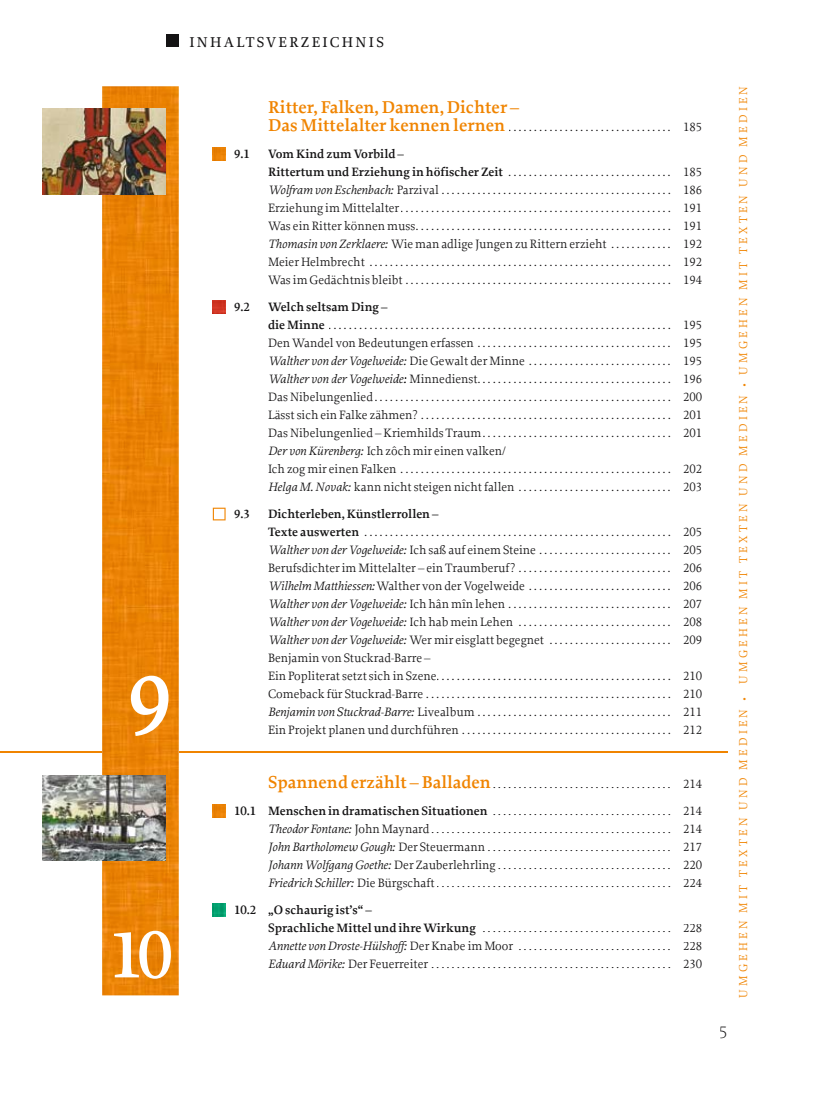
<style>
.page{position:relative;width:830px;height:1106px;background:#fff}
.page>*{position:absolute;margin:0;border:0;box-sizing:border-box;transform-origin:0 0}
.t1{font:90px "Proforma CV Semi Bold SC";color:#fff}
.t2{font:69px "Proforma CV Semi Bold SC";color:#fff}
.t3{font:700 18px "Proforma CV Semi";color:#f08400}
.t4{font:18px "Proforma CV Ultra Light SC";color:#141314}
.t5{font:15px "Proforma CV Medium";letter-spacing:.15em;color:#141314}
.t6{font:12.75px/18px "Proforma CV";color:#141314}
.t7{font:12.75px/27px "Proforma CV Book SC";color:#141314;text-align:right}
.t8{font:700 12.75px/18px "Proforma CV Semi";color:#141314}
.t9{font:12.75px "Proforma CV Semi Bold SC";color:#141314}
.t10{font:12px "Proforma CV";letter-spacing:.26em;color:#f08400}
.s1{font-family:"Proforma CV Semi";font-weight:700;font-size:18px;color:#f08400}
.s2{font-family:"Proforma CV Book SC";font-weight:400}
.s3{font-style:italic}
.s4{font-family:"Proforma CV Book SC"}
.s5{font-family:"Proforma CV Semi";font-weight:700}
.s6{font-family:"Proforma CV Semi Bold SC"}
.s7{font-family:"Proforma CV Semi Bold SC";font-weight:400}
</style>
<div class="page">
<div style="left:166px;top:34px;width:13px;height:13px;background:#141314"></div>
<hr style="left:0;top:751px;width:727px;height:2px;background:#f08400">
<img style="left:102px;top:86px;width:77px;height:909px">
<svg style="left:213px;top:147px;width:12px;height:13px"></svg>
<svg style="left:213px;top:300px;width:12px;height:13px"></svg>
<svg style="left:213px;top:507px;width:12px;height:13px"></svg>
<svg style="left:213px;top:804px;width:12px;height:13px"></svg>
<svg style="left:213px;top:903px;width:12px;height:13px"></svg>
<img style="left:42px;top:775px;width:124px;height:85px">
<img style="left:43px;top:109px;width:123px;height:85px">
<h1 class="t1" style="left:127px;top:648px;width:46px">9</h1>
<h2 class="t2" style="left:109px;top:911px;width:65px">10</h2>
<p class="t5" style="left:189px;top:33px;width:196px">INHALTSVERZEICHNIS</p>
<h3 class="t3" style="left:268px;top:96px;width:252px">Ritter, Falken, Damen, Dichter –</h3>
<p class="t7" style="left:268px;top:113px;width:435px"><span class="s1">Das Mittelalter kennen lernen</span> . . . . . . . . . . . . . . . . . . . . . . . . . . . . . . . . 185</p>
<p class="t9" style="left:234px;top:146px;width:17px">9.1</p>
<p class="t8" style="left:268px;top:145px;width:435px">Vom Kind zum Vorbild –<br>Rittertum und Erziehung in höfischer Zeit <span class="s2">. . . . . . . . . . . . . . . . . . . . . . . . . . . . . . . . 185</span></p>
<p class="t6" style="left:268px;top:181px;width:435px;text-align:justify"><span class="s3">Wolfram von Eschenbach:</span> Parzival . . . . . . . . . . . . . . . . . . . . . . . . . . . . . . . . . . . . . . . . . . . . . <span class="s4">186<br></span>Erziehung im Mittelalter. . . . . . . . . . . . . . . . . . . . . . . . . . . . . . . . . . . . . . . . . . . . . . . . . . . . . <span class="s4">191<br></span>Was ein Ritter können muss. . . . . . . . . . . . . . . . . . . . . . . . . . . . . . . . . . . . . . . . . . . . . . . . . . <span class="s4">191<br></span><span class="s3">Thomasin von Zerklaere:</span> Wie man adlige Jungen zu Rittern erzieht . . . . . . . . . . . . <span class="s4">192<br></span>Meier Helmbrecht . . . . . . . . . . . . . . . . . . . . . . . . . . . . . . . . . . . . . . . . . . . . . . . . . . . . . . . . . . . <span class="s4">192<br></span>Was im Gedächtnis bleibt . . . . . . . . . . . . . . . . . . . . . . . . . . . . . . . . . . . . . . . . . . . . . . . . . . . . <span class="s4">194</span></p>
<p class="t9" style="left:234px;top:299px;width:17px">9.2</p>
<p class="t8" style="left:268px;top:298px;width:121px">Welch seltsam Ding –</p>
<p class="t7" style="left:268px;top:311px;width:435px"><span class="s5">die Minne</span> . . . . . . . . . . . . . . . . . . . . . . . . . . . . . . . . . . . . . . . . . . . . . . . . . . . . . . . . . . . . . . . . . . . 195</p>
<p class="t6" style="left:268px;top:334px;width:435px">Den Wandel von Bedeutungen erfassen . . . . . . . . . . . . . . . . . . . . . . . . . . . . . . . . . . . . . . <span class="s4">195<br></span><span class="s3">Walther von der Vogelweide:</span> Die Gewalt der Minne . . . . . . . . . . . . . . . . . . . . . . . . . . . . <span class="s4">195<br></span><span class="s3">Walther von der Vogelweide:</span> Minnedienst. . . . . . . . . . . . . . . . . . . . . . . . . . . . . . . . . . . . . . <span class="s4">196<br></span>Das Nibelungenlied . . . . . . . . . . . . . . . . . . . . . . . . . . . . . . . . . . . . . . . . . . . . . . . . . . . . . . . . . . <span class="s4">200<br></span>Lässt sich ein Falke zähmen? . . . . . . . . . . . . . . . . . . . . . . . . . . . . . . . . . . . . . . . . . . . . . . . . . <span class="s4">201<br></span>Das Nibelungenlied – Kriemhilds Traum. . . . . . . . . . . . . . . . . . . . . . . . . . . . . . . . . . . . . <span class="s4">201<br></span><span class="s3">Der von Kürenberg:</span> Ich zôch mir einen valken/<br>Ich zog mir einen Falken . . . . . . . . . . . . . . . . . . . . . . . . . . . . . . . . . . . . . . . . . . . . . . . . . . . . . <span class="s4">202<br></span><span class="s3">Helga M. Novak:</span> kann nicht steigen nicht fallen . . . . . . . . . . . . . . . . . . . . . . . . . . . . . . <span class="s4">203</span></p>
<p class="t9" style="left:234px;top:506px;width:17px">9.3</p>
<p class="t8" style="left:268px;top:505px;width:172px">Dichterleben, Künstlerrollen –</p>
<p class="t7" style="left:268px;top:518px;width:435px"><span class="s5">Texte auswerten</span> . . . . . . . . . . . . . . . . . . . . . . . . . . . . . . . . . . . . . . . . . . . . . . . . . . . . . . . . . . . . 205</p>
<p class="t6" style="left:268px;top:541px;width:435px"><span class="s3">Walther von der Vogelweide:</span> Ich saß auf einem Steine . . . . . . . . . . . . . . . . . . . . . . . . . . <span class="s4">205<br></span>Berufsdichter im Mittelalter – ein Traumberuf ? . . . . . . . . . . . . . . . . . . . . . . . . . . . . . . <span class="s4">206<br></span><span class="s3">Wilhelm Matthiessen:</span> Walther von der Vogelweide . . . . . . . . . . . . . . . . . . . . . . . . . . . . <span class="s4">206<br></span><span class="s3">Walther von der Vogelweide:</span> Ich hân mîn lehen . . . . . . . . . . . . . . . . . . . . . . . . . . . . . . . . <span class="s4">207<br></span><span class="s3">Walther von der Vogelweide:</span> Ich hab mein Lehen . . . . . . . . . . . . . . . . . . . . . . . . . . . . . . <span class="s4">208<br></span><span class="s3">Walther von der Vogelweide:</span> Wer mir eisglatt begegnet . . . . . . . . . . . . . . . . . . . . . . . . <span class="s4">209<br></span>Benjamin von Stuckrad-Barre –<br>Ein Popliterat setzt sich in Szene. . . . . . . . . . . . . . . . . . . . . . . . . . . . . . . . . . . . . . . . . . . . . . <span class="s4">210<br></span>Comeback für Stuckrad-Barre . . . . . . . . . . . . . . . . . . . . . . . . . . . . . . . . . . . . . . . . . . . . . . . . <span class="s4">210<br></span><span class="s3">Benjamin von Stuckrad-Barre:</span> Livealbum . . . . . . . . . . . . . . . . . . . . . . . . . . . . . . . . . . . . . . <span class="s4">211<br></span>Ein Projekt planen und durchführen . . . . . . . . . . . . . . . . . . . . . . . . . . . . . . . . . . . . . . . . . <span class="s4">212</span></p>
<p class="t7" style="left:234px;top:770px;width:469px"><span class="s1">Spannend erzählt – Balladen</span> . . . . . . . . . . . . . . . . . . . . . . . . . . . . . . . . . . . 214<br><span class="s6">10.1</span> <span class="s5">Menschen in dramatischen Situationen</span> . . . . . . . . . . . . . . . . . . . . . . . . . . . . . . . . . . . 214</p>
<p class="t6" style="left:268px;top:820px;width:435px;text-align:justify"><span class="s3">Theodor Fontane:</span> John Maynard . . . . . . . . . . . . . . . . . . . . . . . . . . . . . . . . . . . . . . . . . . . . . . . <span class="s4">214<br></span><span class="s3">John Bartholomew Gough:</span> Der Steuermann . . . . . . . . . . . . . . . . . . . . . . . . . . . . . . . . . . . . <span class="s4">217<br></span><span class="s3">Johann Wolfgang Goethe:</span> Der Zauberlehrling . . . . . . . . . . . . . . . . . . . . . . . . . . . . . . . . . . <span class="s4">220<br></span><span class="s3">Friedrich Schiller:</span> Die Bürgschaft. . . . . . . . . . . . . . . . . . . . . . . . . . . . . . . . . . . . . . . . . . . . . . <span class="s4">224</span></p>
<p class="t8" style="left:234px;top:901px;width:139px"><span class="s7">10.2</span> „O schaurig ist’s“ –</p>
<p class="t7" style="left:268px;top:914px;width:435px"><span class="s5">Sprachliche Mittel und ihre Wirkung</span> . . . . . . . . . . . . . . . . . . . . . . . . . . . . . . . . . . . . . 228</p>
<p class="t6" style="left:268px;top:937px;width:435px"><span class="s3">Annette von Droste-Hülshoff:</span> Der Knabe im Moor . . . . . . . . . . . . . . . . . . . . . . . . . . . . . . <span class="s4">228<br></span><span class="s3">Eduard Mörike:</span> Der Feuerreiter . . . . . . . . . . . . . . . . . . . . . . . . . . . . . . . . . . . . . . . . . . . . . . . <span class="s4">230</span></p>
<h3 class="t4" style="left:718px;top:1021px;width:10px">5</h3>
<p class="t10" style="left:735px;top:997px;width:913px;rotate:-90deg">UMGEHEN MIT TEXTEN UND MEDIEN • UMGEHEN MIT TEXTEN UND MEDIEN • UMGEHEN MIT TEXTEN UND MEDIEN</p>
</div>
